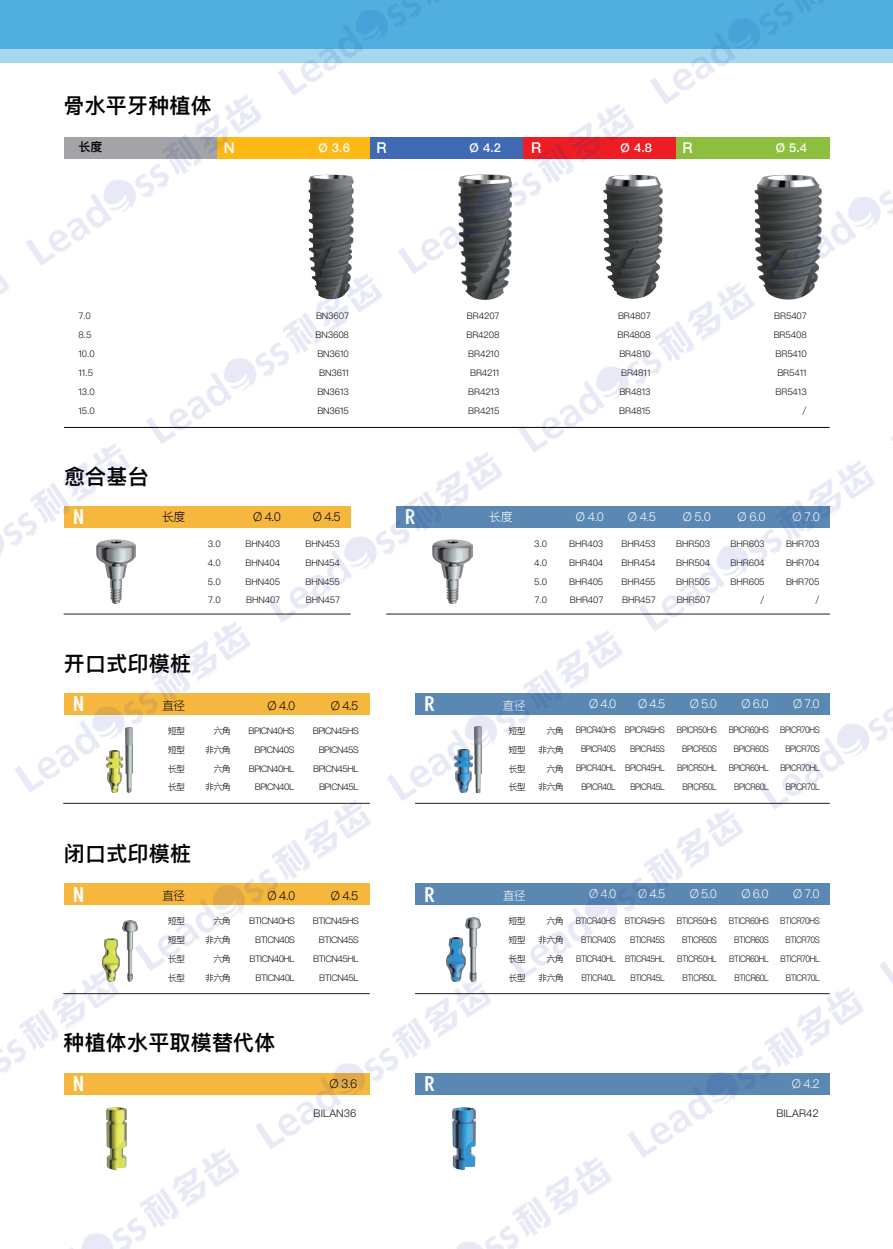
<style>
.page{position:relative;width:893px;height:1249px;background:#fff}
.page>*{position:absolute;margin:0;border:0;box-sizing:border-box;transform-origin:0 0}
.t1{font:600 21px "Ping Fang TC";letter-spacing:.01em;color:#030303}
.t2{font:500 20.55px "Climerick";color:#fff}
.t3{font:600 15px "Ping Fang TC";color:#fff}
.t4{font:300 12px "Ping Fang TC";color:#fff}
.t5{font:300 12px "Ping Fang TC";color:#030303}
.t6{font:600 12px "Ping Fang TC";color:#fff}
.t7{font:300 12px "Source Han Sans CN";color:#030303}
.t8{font:300 12px "Source Han Sans CN";color:#fff}
.t9{font:600 12px "Ping Fang TC";color:#030303}
.t10{font:300 10.5px "Ping Fang TC";letter-spacing:.01em;color:#030303}
.t11{font:300 9px/18.9px "Ping Fang TC";letter-spacing:-.05em;color:#030303;text-align:right;scale:.88 1}
.t12{font:300 9px/18.9px "Ping Fang TC";letter-spacing:-.05em;color:#030303;text-align:justify}
.t13{font:300 9px/18.9px "Ping Fang TC";letter-spacing:-.01em;color:#030303;text-align:center}
.t14{font:300 9px/18.9px "Ping Fang TC";letter-spacing:-.015em;color:#030303;text-align:center}
.t15{font:300 9px/18.9px "Ping Fang TC";letter-spacing:-.07em;color:#030303;text-align:right}
</style>
<div class="page">
<div style="left:415px;top:693px;width:414px;height:21px;background:#5a88b2"></div>
<div style="left:64px;top:693px;width:305px;height:21px;background:#f6b73f"></div>
<hr style="left:63px;top:803px;width:306px;height:1px;background:#231f20">
<hr style="left:415px;top:803px;width:414px;height:1px;background:#231f20">
<div style="left:64px;top:883px;width:305px;height:21px;background:#f6b73f"></div>
<hr style="left:63px;top:993px;width:306px;height:1px;background:#231f20">
<hr style="left:64px;top:427px;width:765px;height:1px;background:#030303">
<div style="left:217px;top:137px;width:153px;height:21px;background:#fcb814"></div>
<div style="left:370px;top:137px;width:153px;height:21px;background:#406ab4"></div>
<div style="left:523px;top:137px;width:153px;height:21px;background:#ee1d23"></div>
<div style="left:676px;top:137px;width:153px;height:21px;background:#8dbe3e"></div>
<div style="left:64px;top:506px;width:286px;height:21px;background:#f6b73f"></div>
<hr style="left:64px;top:614px;width:286px;height:1px;background:#231f20">
<hr style="left:386px;top:614px;width:443px;height:1px;background:#231f20">
<div style="left:396px;top:506px;width:433px;height:21px;background:#5a88b2"></div>
<div style="left:415px;top:883px;width:414px;height:21px;background:#5a88b2"></div>
<div style="left:64px;top:1073px;width:305px;height:21px;background:#f6b73f"></div>
<div style="left:415px;top:1073px;width:414px;height:21px;background:#5a88b2"></div>
<hr style="left:415px;top:993px;width:414px;height:1px;background:#231f20">
<img style="left:134px;top:543px;width:1px;height:16px">
<div style="left:0;top:23px;width:893px;height:40px;background:#a7d7ee"></div>
<div style="left:0;top:0;width:893px;height:49px;background:#50afdd"></div>
<img style="left:106px;top:1108px;width:20px;height:35px">
<img style="left:456px;top:1150px;width:16px;height:2px">
<img style="left:103px;top:938px;width:17px;height:27px">
<img style="left:123px;top:920px;width:12px;height:61px">
<img style="left:446px;top:937px;width:19px;height:36px">
<img style="left:465px;top:917px;width:15px;height:56px">
<img style="left:461px;top:275px;width:48px;height:24px">
<img style="left:754px;top:175px;width:61px;height:124px">
<img style="left:308px;top:175px;width:45px;height:93px">
<img style="left:607px;top:175px;width:55px;height:102px">
<img style="left:627px;top:987px;width:236px;height:171px">
<img style="left:69px;top:1143px;width:170px;height:106px">
<img style="left:0;top:965px;width:123px;height:177px">
<img style="left:452px;top:1152px;width:159px;height:97px">
<img style="left:255px;top:973px;width:240px;height:177px">
<img style="left:135px;top:800px;width:236px;height:171px">
<img style="left:14px;top:621px;width:240px;height:172px">
<img style="left:0;top:443px;width:134px;height:172px">
<img style="left:0;top:275px;width:9px;height:19px">
<img style="left:507px;top:808px;width:240px;height:171px">
<img style="left:387px;top:630px;width:239px;height:171px">
<img style="left:266px;top:452px;width:240px;height:171px">
<img style="left:146px;top:268px;width:240px;height:176px">
<img style="left:25px;top:95px;width:241px;height:171px">
<img style="left:880px;top:961px;width:13px;height:23px">
<img style="left:758px;top:693px;width:135px;height:116px">
<img style="left:638px;top:460px;width:237px;height:171px">
<img style="left:518px;top:277px;width:240px;height:176px">
<img style="left:398px;top:103px;width:240px;height:172px">
<img style="left:277px;top:0;width:162px;height:96px">
<img style="left:770px;top:137px;width:123px;height:147px">
<img style="left:650px;top:0;width:175px;height:104px">
<h1 class="t1" style="left:63px;top:93px;width:150px">骨水平牙种植体</h1>
<h3 class="t9" style="left:78px;top:140px;width:26px">长度</h3>
<h3 class="t6" style="left:318px;top:140px;width:33px">Ø 3.6</h3>
<h3 class="t6" style="left:469px;top:140px;width:33px">Ø 4.2</h3>
<h3 class="t6" style="left:620px;top:140px;width:33px">Ø 4.8</h3>
<h3 class="t6" style="left:775px;top:140px;width:33px">Ø 5.4</h3>
<h3 class="t3" style="left:224px;top:139px;width:12px">N</h3>
<h3 class="t3" style="left:376px;top:139px;width:12px">R</h3>
<h3 class="t3" style="left:531px;top:139px;width:12px">R</h3>
<h3 class="t3" style="left:682px;top:139px;width:12px">R</h3>
<p class="t12" style="left:78px;top:307px;width:18px;text-align:left">7.0<br>8.5<br>10.0<br>11.5<br>13.0<br>15.0</p>
<p class="t14" style="left:315px;top:307px;width:35px">BN3607<br>BN3608<br>BN3610<br>BN3611<br>BN3613<br>BN3615</p>
<p class="t13" style="left:466px;top:307px;width:35px">BR4207<br>BR4208<br>BR4210<br>BR4211<br>BR4213<br>BR4215</p>
<p class="t13" style="left:617px;top:307px;width:35px">BR4807<br>BR4808<br>BR4810<br>BR4811<br>BR4813<br>BR4815</p>
<p class="t14" style="left:773px;top:307px;width:35px;text-align:right">BR5407<br>BR5408<br>BR5410<br>BR5411<br>BR5413 /</p>
<h1 class="t1" style="left:64px;top:464px;width:86px">愈合基台</h1>
<h2 class="t2" style="left:73px;top:506px;width:12px">N</h2>
<h3 class="t5" style="left:253px;top:510px;width:29px">Ø 4.0</h3>
<h3 class="t5" style="left:313px;top:510px;width:29px">Ø 4.5</h3>
<h3 class="t4" style="left:489px;top:509px;width:25px">长度</h3>
<h2 class="t2" style="left:405px;top:506px;width:12px">R</h2>
<h3 class="t5" style="left:162px;top:510px;width:25px">长度</h3>
<h3 class="t4" style="left:576px;top:510px;width:30px">Ø 4.0</h3>
<h3 class="t4" style="left:628px;top:510px;width:30px">Ø 4.5</h3>
<h3 class="t4" style="left:682px;top:510px;width:30px">Ø 5.0</h3>
<h3 class="t4" style="left:737px;top:510px;width:30px">Ø 6.0</h3>
<h3 class="t4" style="left:792px;top:510px;width:29px">Ø 7.0</h3>
<p class="t12" style="left:208px;top:534px;width:14px">3.0<br>4.0<br>5.0<br>7.0</p>
<p class="t12" style="left:246px;top:534px;width:36px">BHN403<br>BHN404<br>BHN405<br>BHN407</p>
<p class="t12" style="left:305px;top:534px;width:36px">BHN453<br>BHN454<br>BHN455<br>BHN457</p>
<p class="t12" style="left:534px;top:534px;width:14px">3.0<br>4.0<br>5.0<br>7.0</p>
<p class="t12" style="left:569px;top:534px;width:36px">BHR403<br>BHR404<br>BHR405<br>BHR407</p>
<p class="t12" style="left:621px;top:534px;width:36px">BHR453<br>BHR454<br>BHR455<br>BHR457</p>
<p class="t12" style="left:676px;top:534px;width:36px">BHR503<br>BHR504<br>BHR505<br>BHR507</p>
<p class="t13" style="left:730px;top:534px;width:36px;text-align:right">BHR603<br>BHR604<br>BHR605 /</p>
<p class="t13" style="left:786px;top:534px;width:35px;text-align:right">BHR703<br>BHR704<br>BHR705 /</p>
<h1 class="t1" style="left:64px;top:651px;width:129px">开口式印模桩</h1>
<h2 class="t2" style="left:73px;top:692px;width:12px">N</h2>
<h2 class="t2" style="left:424px;top:692px;width:12px">R</h2>
<h3 class="t7" style="left:162px;top:698px;width:25px">直径</h3>
<h3 class="t5" style="left:267px;top:698px;width:29px">Ø 4.0</h3>
<h3 class="t5" style="left:331px;top:698px;width:29px">Ø 4.5</h3>
<h3 class="t8" style="left:502px;top:698px;width:25px">直径</h3>
<h3 class="t4" style="left:589px;top:696px;width:29px">Ø 4.0</h3>
<h3 class="t4" style="left:638px;top:696px;width:29px">Ø 4.5</h3>
<h3 class="t4" style="left:689px;top:696px;width:29px">Ø 5.0</h3>
<h3 class="t4" style="left:741px;top:696px;width:29px">Ø 6.0</h3>
<h3 class="t4" style="left:793px;top:696px;width:28px">Ø 7.0</h3>
<p class="t12" style="left:168px;top:721px;width:19px">短型短型长型长型</p>
<p class="t15" style="left:538px;top:721px;width:27px">六角非六角六角非六角</p>
<p class="t15" style="left:205px;top:721px;width:27px">六角非六角六角非六角</p>
<p class="t12" style="left:508px;top:721px;width:19px">短型短型长型长型</p>
<p class="t12" style="left:248px;top:721px;width:47px;text-align:right">BPICN40HS<br>BPICN40S<br>BPICN40HL<br>BPICN40L</p>
<p class="t12" style="left:313px;top:721px;width:47px;text-align:right">BPICN45HS<br>BPICN45S<br>BPICN45HL<br>BPICN45L</p>
<p class="t11" style="left:575px;top:720px;width:47px">BPICR40HS<br>BPICR40S<br>BPICR40HL<br>BPICR40L</p>
<p class="t11" style="left:625px;top:720px;width:47px">BPICR45HS<br>BPICR45S<br>BPICR45HL<br>BPICR45L</p>
<p class="t11" style="left:677px;top:720px;width:47px">BPICR50HS<br>BPICR50S<br>BPICR50HL<br>BPICR50L</p>
<p class="t11" style="left:728px;top:720px;width:47px">BPICR60HS<br>BPICR60S<br>BPICR60HL<br>BPICR60L</p>
<p class="t11" style="left:780px;top:720px;width:46px">BPICR70HS<br>BPICR70S<br>BPICR70HL<br>BPICR70L</p>
<h1 class="t1" style="left:64px;top:841px;width:129px">闭口式印模桩</h1>
<h2 class="t2" style="left:73px;top:883px;width:12px">N</h2>
<h3 class="t7" style="left:162px;top:888px;width:25px">直径</h3>
<h3 class="t5" style="left:267px;top:888px;width:29px">Ø 4.0</h3>
<h3 class="t5" style="left:331px;top:888px;width:29px">Ø 4.5</h3>
<p class="t12" style="left:249px;top:911px;width:47px;text-align:right">BTICN40HS<br>BTICN40S<br>BTICN40HL<br>BTICN40L</p>
<p class="t12" style="left:313px;top:911px;width:47px;text-align:right">BTICN45HS<br>BTICN45S<br>BTICN45HL<br>BTICN45L</p>
<p class="t15" style="left:205px;top:911px;width:27px">六角非六角六角非六角</p>
<p class="t12" style="left:168px;top:911px;width:19px">短型短型长型长型</p>
<h1 class="t1" style="left:63px;top:1030px;width:213px">种植体水平取模替代体</h1>
<h2 class="t2" style="left:424px;top:883px;width:12px">R</h2>
<h3 class="t8" style="left:502px;top:888px;width:25px">直径</h3>
<p class="t12" style="left:508px;top:911px;width:19px">短型短型长型长型</p>
<p class="t15" style="left:538px;top:911px;width:27px">六角非六角六角非六角</p>
<h3 class="t4" style="left:589px;top:887px;width:29px">Ø 4.0</h3>
<h3 class="t4" style="left:638px;top:887px;width:29px">Ø 4.5</h3>
<h3 class="t4" style="left:689px;top:887px;width:29px">Ø 5.0</h3>
<h3 class="t4" style="left:741px;top:887px;width:29px">Ø 6.0</h3>
<h3 class="t4" style="left:793px;top:887px;width:28px">Ø 7.0</h3>
<p class="t11" style="left:576px;top:911px;width:47px">BTICR40HS<br>BTICR40S<br>BTICR40HL<br>BTICR40L</p>
<p class="t11" style="left:625px;top:911px;width:47px">BTICR45HS<br>BTICR45S<br>BTICR45HL<br>BTICR45L</p>
<p class="t11" style="left:677px;top:911px;width:47px">BTICR50HS<br>BTICR50S<br>BTICR50HL<br>BTICR50L</p>
<p class="t11" style="left:729px;top:911px;width:47px">BTICR60HS<br>BTICR60S<br>BTICR60HL<br>BTICR60L</p>
<p class="t11" style="left:780px;top:911px;width:46px">BTICR70HS<br>BTICR70S<br>BTICR70HL<br>BTICR70L</p>
<h2 class="t2" style="left:73px;top:1072px;width:12px">N</h2>
<h2 class="t2" style="left:424px;top:1072px;width:12px">R</h2>
<h3 class="t5" style="left:329px;top:1076px;width:29px">Ø 3.6</h3>
<h3 class="t4" style="left:791px;top:1076px;width:29px">Ø 4.2</h3>
<p class="t10" style="left:313px;top:1107px;width:44px">BILAN36</p>
<p class="t10" style="left:776px;top:1107px;width:44px">BILAR42</p>
</div>
